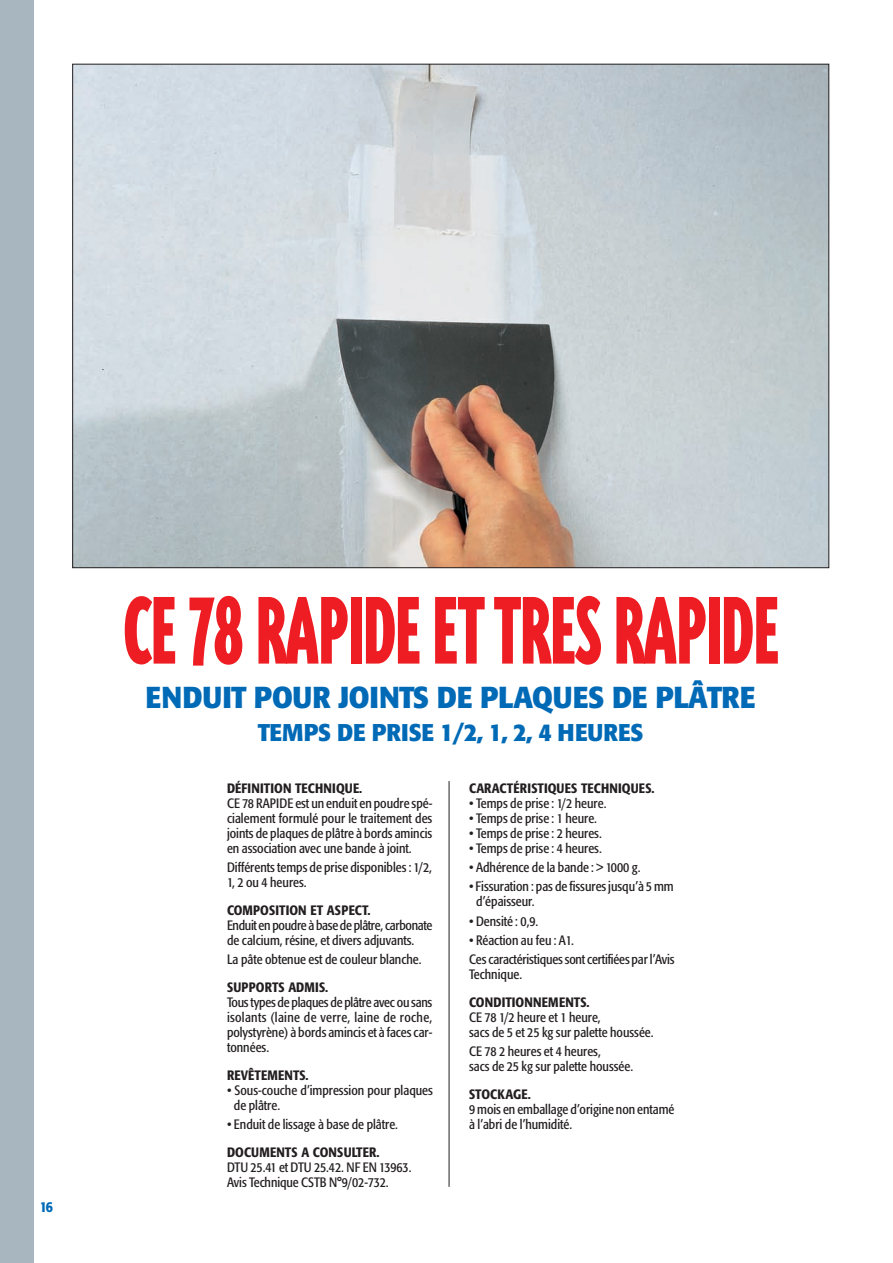
<style>
.page{position:relative;width:893px;height:1263px;background:#fff}
.page>*{position:absolute;margin:0;border:0;box-sizing:border-box;transform-origin:0 0}
.t1{font:900 111px "Triplex Cond";letter-spacing:-.01em;color:#ee1d23;scale:.82 1}
.t2{font:700 30px "Formata";letter-spacing:-.01em;color:#016ab6;scale:.95 1}
.t3{font:700 24px "Formata";letter-spacing:-.01em;color:#016ab6;scale:.95 1}
.t4{font:500 condensed 15px "Formata";color:#016ab6}
.t5{font:condensed 13.5px/15px "Formata";color:#231f20}
.t6{font:500 condensed 13.5px "Formata";letter-spacing:.01em;color:#231f20}
.t7{font:condensed 13.5px/15px "Formata";letter-spacing:-.02em;color:#231f20}
</style>
<div class="page">
<div style="left:0;top:0;width:34px;height:1263px;background:#a8b7bf"></div>
<img style="left:74px;top:66px;width:753px;height:500px">
<hr style="left:449px;top:781px;width:1px;height:406px;background:#231f20">
<p class="t4" style="left:40px;top:1201px;width:15px">16</p>
<h1 class="t1" style="left:122px;top:587px;width:802px">CE 78 RAPIDE ET TRES RAPIDE</h1>
<h2 class="t2" style="left:146px;top:684px;width:644px">ENDUIT POUR JOINTS DE PLAQUES DE PLÂTRE</h2>
<h3 class="t3" style="left:258px;top:722px;width:407px">TEMPS DE PRISE 1/2, 1, 2, 4 HEURES</h3>
<p class="t6" style="left:227px;top:782px;width:137px">DÉFINITION TECHNIQUE.</p>
<p class="t5" style="left:227px;top:797px;width:207px;text-align:justify">CE 78 RAPIDE est un enduit en poudre spé&shy;cialement formulé pour le traitement des joints de plaques de plâtre à bords amincis en association avec une bande à joint.</p>
<p class="t5" style="left:227px;top:861px;width:207px">Différents temps de prise disponibles : 1/2,<br>1, 2 ou 4 heures.</p>
<p class="t6" style="left:227px;top:904px;width:145px">COMPOSITION ET ASPECT.</p>
<p class="t7" style="left:227px;top:919px;width:207px">Enduit en poudre à base de plâtre, carbonate de calcium, résine, et divers adjuvants.</p>
<p class="t5" style="left:227px;top:953px;width:196px">La pâte obtenue est de couleur blanche.</p>
<p class="t6" style="left:227px;top:981px;width:103px">SUPPORTS ADMIS.</p>
<p class="t5" style="left:227px;top:996px;width:207px;text-align:justify">Tous types de plaques de plâtre avec ou sans isolants (laine de verre, laine de roche, polystyrène) à bords amincis et à faces car&shy;tonnées.</p>
<p class="t6" style="left:227px;top:1069px;width:83px">REVÊTEMENTS.</p>
<p class="t5" style="left:234px;top:1083px;width:200px;text-indent:-7px">• Sous-couche d’impression pour plaques de plâtre.</p>
<p class="t5" style="left:227px;top:1118px;width:173px">• Enduit de lissage à base de plâtre.</p>
<p class="t6" style="left:227px;top:1146px;width:154px">DOCUMENTS A CONSULTER.</p>
<p class="t5" style="left:227px;top:1160px;width:186px">DTU 25.41 et DTU 25.42. NF EN 13963.<br>Avis Technique CSTB N°9/02-732.</p>
<p class="t6" style="left:469px;top:782px;width:187px">CARACTÉRISTIQUES TECHNIQUES.</p>
<p class="t5" style="left:469px;top:797px;width:139px">• Temps de prise : 1/2 heure.</p>
<p class="t5" style="left:469px;top:812px;width:129px">• Temps de prise : 1 heure.</p>
<p class="t5" style="left:469px;top:827px;width:134px">• Temps de prise : 2 heures.</p>
<p class="t5" style="left:469px;top:842px;width:134px">• Temps de prise : 4 heures.</p>
<p class="t5" style="left:469px;top:861px;width:173px">• Adhérence de la bande : &gt; 1000 g.</p>
<p class="t5" style="left:476px;top:880px;width:199px;text-indent:-7px">• Fissuration : pas de fissures jusqu’à 5 mm d’épaisseur.</p>
<p class="t5" style="left:469px;top:914px;width:71px">• Densité : 0,9.</p>
<p class="t5" style="left:469px;top:931px;width:207px;line-height:19.2px">• Réaction au feu : A1.<br>Ces caractéristiques sont certifiées par l’Avis</p>
<p class="t5" style="left:469px;top:968px;width:55px">Technique.</p>
<p class="t6" style="left:469px;top:996px;width:122px">CONDITIONNEMENTS.</p>
<p class="t5" style="left:469px;top:1011px;width:186px">CE 78 1/2 heure et 1 heure,<br>sacs de 5 et 25 kg sur palette houssée.</p>
<p class="t5" style="left:469px;top:1045px;width:166px">CE 78 2 heures et 4 heures,<br>sacs de 25 kg sur palette houssée.</p>
<p class="t6" style="left:469px;top:1088px;width:63px">STOCKAGE.</p>
<p class="t5" style="left:469px;top:1103px;width:207px">9 mois en emballage d’origine non entamé à l’abri de l’humidité.</p>
</div>
